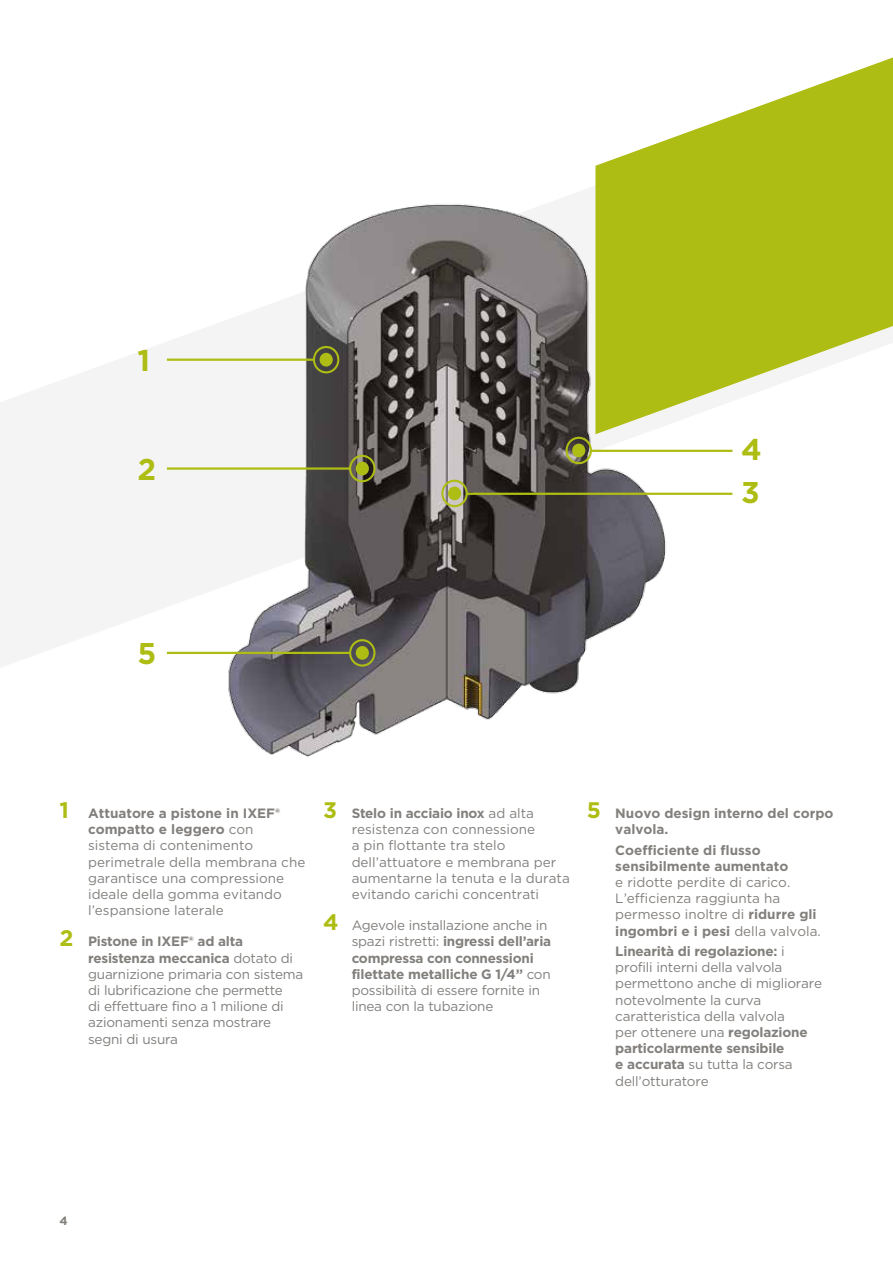
<style>
.page{position:relative;width:893px;height:1263px;background:#fff}
.page>*{position:absolute;margin:0;border:0;box-sizing:border-box;transform-origin:0 0}
.t1{font:700 30px "Gotham";color:#aebd14}
.t2{font:13.5px/16.2px "Gotham";letter-spacing:-.015em;color:#827f7c}
.t3{font:700 13.5px/16.2px "Gotham";color:#827f7c}
.t4{font:700 12px "Gotham";color:#827f7c}
.s1{font-weight:700;font-size:22.5px;color:#aebd14}
.s2{font-weight:700}
.s3{font-size:22.5px;color:#aebd14}
</style>
<div class="page">
<svg style="left:0;top:351px;width:733px;height:316px;fill:#f5f4f4"></svg>
<svg style="left:595px;top:57px;width:298px;height:377px;fill:#aebd14"></svg>
<img style="left:142px;top:182px;width:589px;height:575px">
<svg style="left:313px;top:346px;width:26px;height:27px"></svg>
<div style="left:320px;top:353px;width:13px;height:14px;background:#aebd14;border-radius:50%"></div>
<svg style="left:349px;top:455px;width:26px;height:27px"></svg>
<div style="left:356px;top:462px;width:13px;height:13px;background:#aebd14;border-radius:50%"></div>
<svg style="left:349px;top:639px;width:26px;height:28px"></svg>
<div style="left:356px;top:646px;width:13px;height:14px;background:#aebd14;border-radius:50%"></div>
<hr style="left:167px;top:359px;width:147px;height:2px;background:#aebd14">
<hr style="left:167px;top:467px;width:184px;height:3px;background:#aebd14">
<hr style="left:167px;top:652px;width:184px;height:2px;background:#aebd14">
<svg style="left:566px;top:437px;width:26px;height:27px"></svg>
<div style="left:572px;top:444px;width:13px;height:13px;background:#aebd14;border-radius:50%"></div>
<svg style="left:441px;top:480px;width:27px;height:27px"></svg>
<div style="left:448px;top:486px;width:13px;height:14px;background:#aebd14;border-radius:50%"></div>
<hr style="left:467px;top:493px;width:265px;height:2px;background:#aebd14">
<hr style="left:591px;top:450px;width:141px;height:2px;background:#aebd14">
<h1 class="t1" style="left:138px;top:340px;width:14px">1</h1>
<h1 class="t1" style="left:138px;top:449px;width:20px">2</h1>
<h1 class="t1" style="left:741px;top:429px;width:22px">4</h1>
<h1 class="t1" style="left:741px;top:472px;width:20px">3</h1>
<h1 class="t1" style="left:138px;top:634px;width:20px">5</h1>
<p class="t2" style="left:88px;top:805px;width:219px;text-indent:-28px"><span class="s1">1</span> <span class="s2">Attuatore a pistone in IXEF® compatto e leggero</span> con sistema di contenimento perimetrale della membrana che garantisce una compressione ideale della gomma evitando l’espansione laterale</p>
<p class="t2" style="left:88px;top:933px;width:217px;text-indent:-28px"><span class="s1">2</span> <span class="s2">Pistone in IXEF® ad alta resistenza meccanica</span> dotato di guarnizione primaria con sistema di lubrificazione che permette<br>di effettuare fino a 1 milione di azionamenti senza mostrare segni di usura</p>
<p class="t2" style="left:352px;top:805px;width:220px;text-indent:-28px"><span class="s1">3</span> <span class="s2">Stelo in acciaio inox</span> ad alta resistenza con connessione<br>a pin flottante tra stelo dell’attuatore e membrana per aumentarne la tenuta e la durata evitando carichi concentrati</p>
<p class="t2" style="left:352px;top:917px;width:201px;text-indent:-28px"><span class="s1">4</span> Agevole installazione anche in spazi ristretti: <span class="s2">ingressi dell’aria compressa con connessioni filettate metalliche G 1/4”</span> con possibilità di essere fornite in linea con la tubazione</p>
<p class="t3" style="left:615px;top:805px;width:220px;text-indent:-28px"><span class="s3">5</span> Nuovo design interno del corpo valvola.</p>
<p class="t3" style="left:615px;top:841px;width:175px">Coefficiente di flusso sensibilmente aumentato</p>
<p class="t2" style="left:615px;top:874px;width:207px">e ridotte perdite di carico.<br>L’efficienza raggiunta ha permesso inoltre di <span class="s2">ridurre gli ingombri e i pesi</span> della valvola.</p>
<p class="t2" style="left:615px;top:943px;width:208px"><span class="s2">Linearità di regolazione:</span> i profili interni della valvola permettono anche di migliorare notevolmente la curva caratteristica della valvola<br>per ottenere una <span class="s2">regolazione particolarmente sensibile<br>e accurata</span> su tutta la corsa dell’otturatore</p>
<p class="t4" style="left:60px;top:1212px;width:10px">4</p>
</div>
